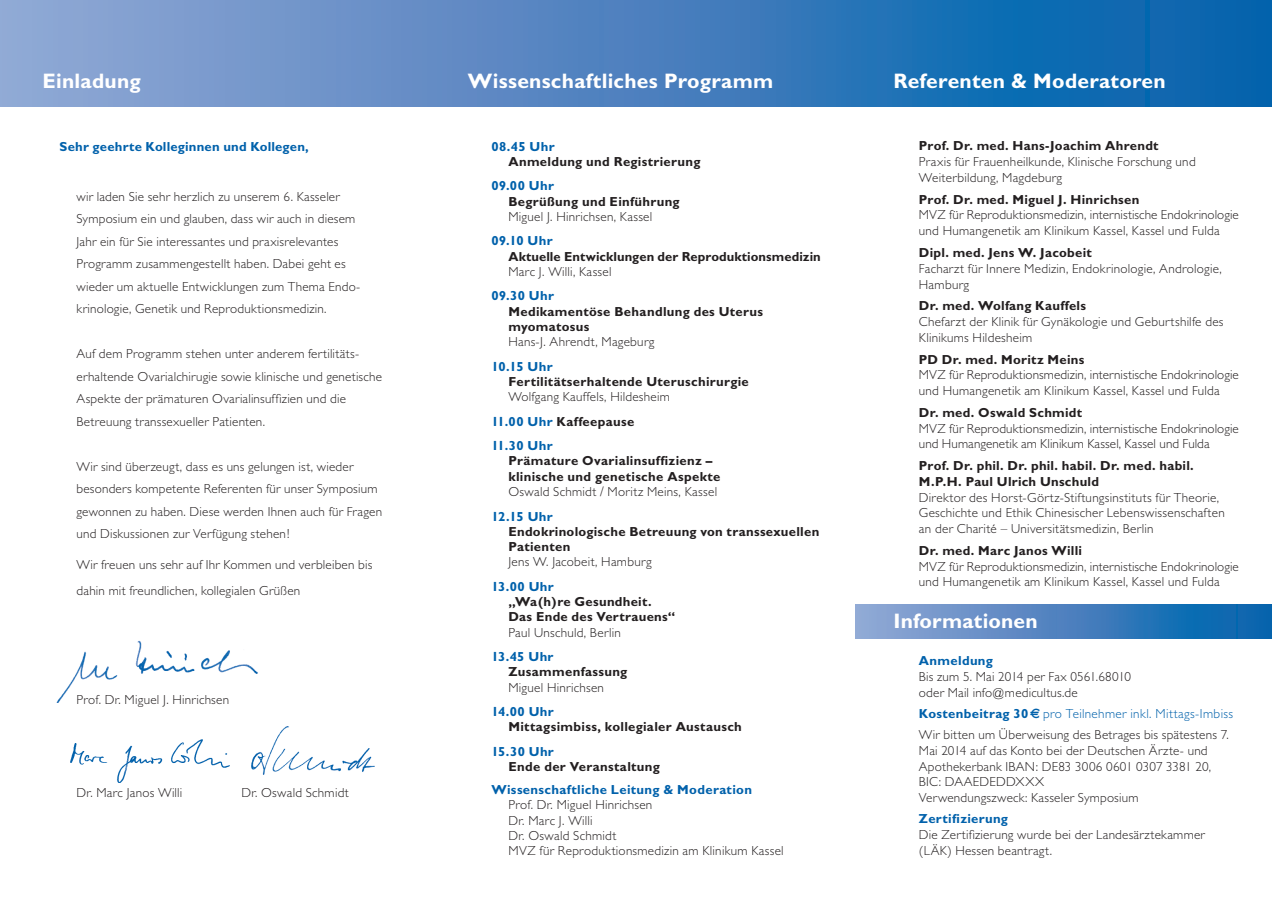
<style>
.page{position:relative;width:1272px;height:902px;background:#fff}
.page>*{position:absolute;margin:0;border:0;box-sizing:border-box;transform-origin:0 0}
.t1{font:700 21px "M Gill Sans";letter-spacing:.01em;color:#fff}
.t2{font:300 13.2px/15.8px "M Gill Sans";letter-spacing:.02em;color:#231f20}
.t3{font:700 13.2px/15.3px "M Gill Sans";letter-spacing:.025em;color:#231f20}
.t4{font:700 13.2px "M Gill Sans";letter-spacing:.025em;color:#0161ab}
.t5{font:700 13.2px "M Gill Sans";letter-spacing:.005em;color:#231f20}
.s1{font-weight:700;color:#0161ab}
.s2{font-weight:700}
.s3{color:#0161ab}
</style>
<div class="page">
<svg style="left:0;top:0;width:1271px;height:106px;background:#4782bf"></svg>
<img style="left:70px;top:739px;width:160px;height:43px">
<img style="left:57px;top:640px;width:201px;height:62px">
<img style="left:251px;top:726px;width:123px;height:48px">
<svg style="left:855px;top:604px;width:416px;height:34px;background:#4982bf"></svg>
<h1 class="t1" style="left:43px;top:70px;width:100px">Einladung</h1>
<h1 class="t1" style="left:468px;top:70px;width:307px">Wissenschaftliches Programm</h1>
<p class="t4" style="left:60px;top:139px;width:251px">Sehr geehrte Kolleginnen und Kollegen,</p>
<p class="t2" style="left:77px;top:185px;width:284px;line-height:22.5px">wir laden Sie sehr herzlich zu unserem 6. Kasseler Symposium ein und glauben, dass wir auch in diesem Jahr ein für Sie interessantes und praxisrelevantes Programm zusammengestellt haben. Dabei geht es wieder um aktuelle Entwicklungen zum Thema Endo&shy;krinologie, Genetik und Reproduktionsmedizin.</p>
<p class="t2" style="left:77px;top:342px;width:307px;line-height:22.5px">Auf dem Programm stehen unter anderem fertilitäts&shy;erhaltende Ovarialchirugie sowie klinische und genetische Aspekte der prämaturen Ovarialinsuffizien und die Betreuung transsexueller Patienten.</p>
<p class="t2" style="left:77px;top:455px;width:307px;line-height:22.5px">Wir sind überzeugt, dass es uns gelungen ist, wieder besonders kompetente Referenten für unser Symposium gewonnen zu haben. Diese werden Ihnen auch für Fragen und Diskussionen zur Verfügung stehen!</p>
<p class="t2" style="left:77px;top:552px;width:297px;line-height:25.5px">Wir freuen uns sehr auf Ihr Kommen und verbleiben bis dahin mit freundlichen, kollegialen Grüßen</p>
<p class="t2" style="left:77px;top:691px;width:154px">Prof. Dr. Miguel J. Hinrichsen</p>
<p class="t2" style="left:77px;top:784px;width:107px">Dr. Marc Janos Willi</p>
<p class="t2" style="left:241px;top:784px;width:109px">Dr. Oswald Schmidt</p>
<p class="t4" style="left:491px;top:139px;width:65px">08.45 Uhr</p>
<p class="t3" style="left:508px;top:154px;width:194px">Anmeldung und Registrierung</p>
<p class="t4" style="left:491px;top:178px;width:64px">09.00 Uhr</p>
<p class="t3" style="left:508px;top:193px;width:173px">Begrüßung und Einführung</p>
<p class="t2" style="left:508px;top:209px;width:145px">Miguel J. Hinrichsen, Kassel</p>
<p class="t4" style="left:491px;top:233px;width:63px">09.10 Uhr</p>
<p class="t5" style="left:508px;top:249px;width:314px">Aktuelle Entwicklungen der Reproduktionsmedizin</p>
<p class="t2" style="left:508px;top:263px;width:105px">Marc J. Willi, Kassel</p>
<p class="t4" style="left:491px;top:288px;width:64px">09.30 Uhr</p>
<p class="t3" style="left:508px;top:303px;width:256px">Medikamentöse Behandlung des Uterus myomatosus</p>
<p class="t2" style="left:508px;top:334px;width:148px">Hans-J. Ahrendt, Mageburg</p>
<p class="t4" style="left:491px;top:359px;width:63px">10.15 Uhr</p>
<p class="t3" style="left:508px;top:374px;width:242px">Fertilitätserhaltende Uteruschirurgie</p>
<p class="t2" style="left:491px;top:384px;width:180px;line-height:24.5px;text-indent:17px">Wolfgang Kauffels, Hildesheim<br><span class="s1">11.00 Uhr</span> <span class="s2">Kaffeepause<br></span><span class="s1">11.30 Uhr</span></p>
<p class="t3" style="left:508px;top:453px;width:213px">Prämature Ovarialinsuffizienz – klinische und genetische Aspekte</p>
<p class="t2" style="left:508px;top:484px;width:210px">Oswald Schmidt / Moritz Meins, Kassel</p>
<p class="t4" style="left:491px;top:508px;width:59px">12.15 Uhr</p>
<p class="t3" style="left:508px;top:523px;width:312px">Endokrinologische Betreuung von transsexuellen<br>Patienten</p>
<p class="t2" style="left:508px;top:554px;width:145px">Jens W. Jacobeit, Hamburg</p>
<p class="t4" style="left:491px;top:579px;width:64px">13.00 Uhr</p>
<p class="t3" style="left:508px;top:594px;width:168px">„Wa(h)re Gesundheit.<br>Das Ende des Vertrauens“</p>
<p class="t2" style="left:508px;top:624px;width:114px">Paul Unschuld, Berlin</p>
<p class="t4" style="left:491px;top:649px;width:64px">13.45 Uhr</p>
<p class="t3" style="left:508px;top:664px;width:120px">Zusammenfassung</p>
<p class="t2" style="left:508px;top:679px;width:97px">Miguel Hinrichsen</p>
<p class="t4" style="left:491px;top:704px;width:64px">14.00 Uhr</p>
<p class="t3" style="left:508px;top:719px;width:235px">Mittagsimbiss, kollegialer Austausch</p>
<p class="t4" style="left:491px;top:744px;width:64px">15.30 Uhr</p>
<p class="t3" style="left:508px;top:759px;width:153px">Ende der Veranstaltung</p>
<p class="t4" style="left:491px;top:782px;width:257px">Wissenschaftliche Leitung &amp; Moderation</p>
<p class="t2" style="left:508px;top:797px;width:277px;line-height:15.3px">Prof. Dr. Miguel Hinrichsen<br>Dr. Marc J. Willi<br>Dr. Oswald Schmidt<br>MVZ für Reproduktionsmedizin am Klinikum Kassel</p>
<h1 class="t1" style="left:893px;top:70px;width:274px">Referenten &amp; Moderatoren</h1>
<p class="t3" style="left:918px;top:138px;width:241px">Prof. Dr. med. Hans-Joachim Ahrendt</p>
<p class="t2" style="left:918px;top:154px;width:278px">Praxis für Frauenheilkunde, Klinische Forschung und<br>Weiterbildung, Magdeburg</p>
<p class="t3" style="left:918px;top:192px;width:222px">Prof. Dr. med. Miguel J. Hinrichsen</p>
<p class="t2" style="left:918px;top:207px;width:321px">MVZ für Reproduktionsmedizin, internistische Endokrinologie und Humangenetik am Klinikum Kassel, Kassel und Fulda</p>
<p class="t3" style="left:918px;top:245px;width:174px">Dipl. med. Jens W. Jacobeit</p>
<p class="t2" style="left:918px;top:260px;width:304px">Facharzt für Innere Medizin, Endokrinologie, Andrologie,<br>Hamburg</p>
<p class="t3" style="left:918px;top:298px;width:169px">Dr. med. Wolfang Kauffels</p>
<p class="t2" style="left:918px;top:314px;width:306px">Chefarzt der Klinik für Gynäkologie und Geburtshilfe des<br>Klinikums Hildesheim</p>
<p class="t3" style="left:918px;top:351px;width:167px">PD Dr. med. Moritz Meins</p>
<p class="t2" style="left:918px;top:367px;width:321px">MVZ für Reproduktionsmedizin, internistische Endokrinologie und Humangenetik am Klinikum Kassel, Kassel und Fulda</p>
<p class="t3" style="left:918px;top:405px;width:165px">Dr. med. Oswald Schmidt</p>
<p class="t2" style="left:918px;top:420px;width:321px">MVZ für Reproduktionsmedizin, internistische Endokrinologie und Humangenetik am Klinikum Kassel, Kassel und Fulda</p>
<p class="t3" style="left:918px;top:458px;width:276px;line-height:15.8px">Prof. Dr. phil. Dr. phil. habil. Dr. med. habil.<br>M.P.H. Paul Ulrich Unschuld</p>
<p class="t2" style="left:918px;top:489px;width:307px">Direktor des Horst-Görtz-Stiftungsinstituts für Theorie,<br>Geschichte und Ethik Chinesischer Lebenswissenschaften an der Charité – Universitätsmedizin, Berlin</p>
<p class="t3" style="left:918px;top:543px;width:165px">Dr. med. Marc Janos Willi</p>
<p class="t2" style="left:918px;top:558px;width:321px">MVZ für Reproduktionsmedizin, internistische Endokrinologie und Humangenetik am Klinikum Kassel, Kassel und Fulda</p>
<h1 class="t1" style="left:893px;top:609px;width:146px">Informationen</h1>
<p class="t4" style="left:918px;top:653px;width:75px">Anmeldung</p>
<p class="t2" style="left:918px;top:668px;width:214px">Bis zum 5. Mai 2014 per Fax 0561.68010 oder Mail info@medicultus.de</p>
<p class="t2" style="left:918px;top:703px;width:315px;line-height:21px"><span class="s1">Kostenbeitrag 30</span> <span class="s3">✔ pro Teilnehmer inkl. Mittags-Imbiss<br></span>Wir bitten um Überweisung des Betrages bis spätestens 7.</p>
<p class="t2" style="left:918px;top:742px;width:294px">Mai 2014 auf das Konto bei der Deutschen Ärzte- und Apothekerbank IBAN: DE83 3006 0601 0307 3381 20, BIC: DAAEDEDDXXX<br>Verwendungszweck: Kasseler Symposium</p>
<p class="t4" style="left:918px;top:811px;width:91px">Zertifizierung</p>
<p class="t2" style="left:918px;top:826px;width:287px">Die Zertifizierung wurde bei der Landesärztekammer (LÄK) Hessen beantragt.</p>
</div>
